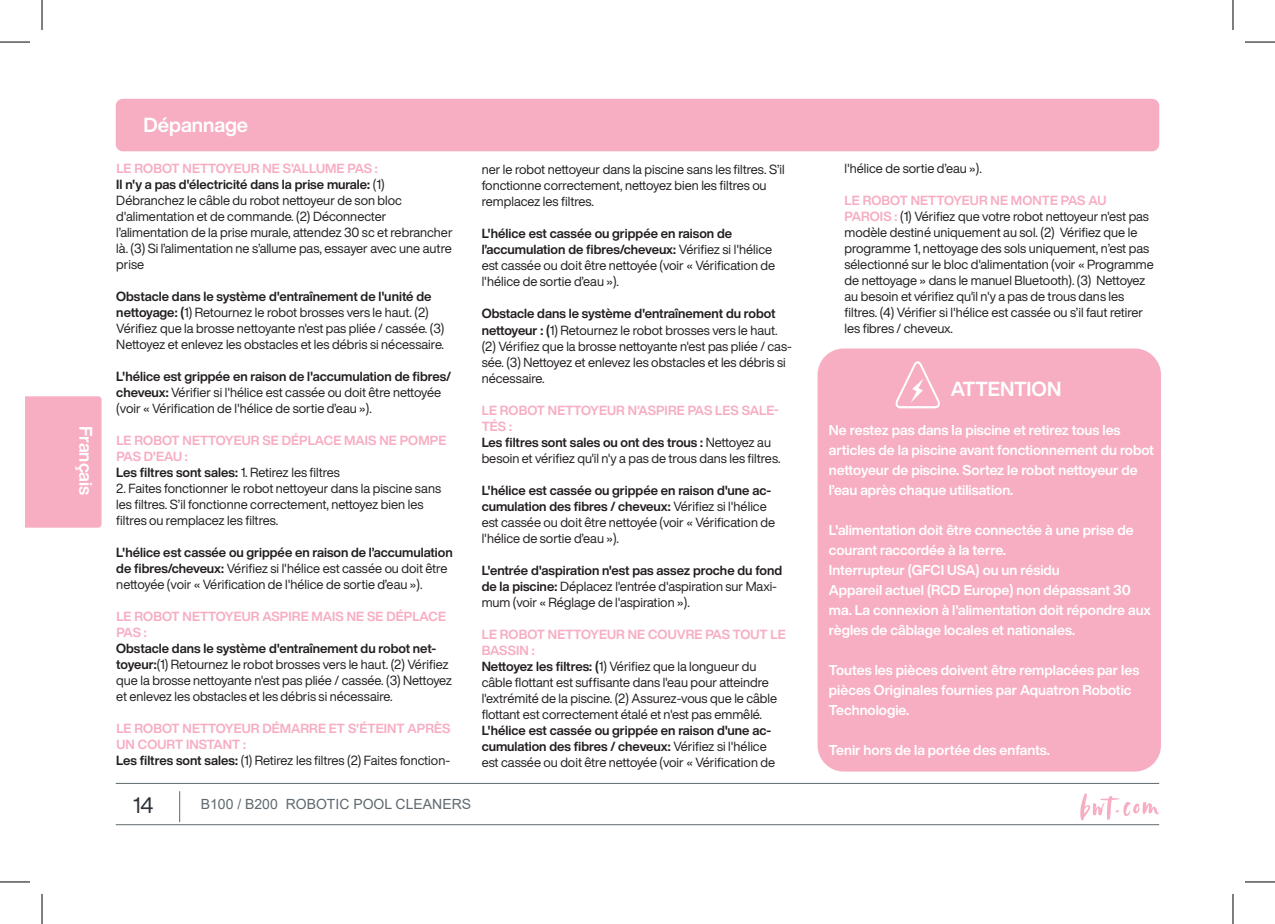
<style>
.page{position:relative;width:1275px;height:924px;background:#fff}
.page>*{position:absolute;margin:0;border:0;box-sizing:border-box;transform-origin:0 0}
.t1{font:22px "Helvetica Now Display";color:#2d323b}
.t2{font:700 20px "Helvetica Now Display";color:#fff}
.t3{font:700 18px "Helvetica Now Display";color:#fff}
.t4{font:700 14px/20px "Helvetica Now Display";color:#fff}
.t5{font:14px "Arial";color:#5f696f}
.t6{font:13px/16px "Helvetica Now Display";color:#231f20}
.t7{font:700 13px/16px "Helvetica Now Display";color:#231f20}
.t8{font:700 13px/16px "Helvetica Now Display";letter-spacing:.01em;color:#f7adc2}
.s1{font-weight:700}
.s2{font-weight:400}
.s3{font-weight:700;color:#f7adc2}
</style>
<div class="page">
<div style="left:25px;top:396px;width:77px;height:131px;background:#f7adc2"></div>
<div style="left:74px;top:426px;width:21px;height:71px;background:#f7adc2"></div>
<hr style="left:116px;top:823px;width:1043px;height:1px;background:#5f696f">
<hr style="left:116px;top:782px;width:1043px;height:1px;background:#5f696f">
<hr style="left:179px;top:790px;width:1px;height:31px;background:#5f696f">
<svg style="left:1080px;top:793px;width:79px;height:27px"></svg>
<div style="left:116px;top:99px;width:1043px;height:52px;background:#f7adc2;border-radius:7px"></div>
<div style="left:822px;top:353px;width:334px;height:413px;background:#f7adc2;border-radius:21px"></div>
<div style="left:817px;top:348px;width:344px;height:423px;border:10px solid #f7adc2;border-radius:21px"></div>
<svg style="left:895px;top:361px;width:45px;height:47px"></svg>
<hr style="left:0;top:42px;width:30px;height:1px;background:#000">
<hr style="left:1245px;top:42px;width:30px;height:1px;background:#000">
<hr style="left:0;top:881px;width:30px;height:1px;background:#000">
<hr style="left:1245px;top:881px;width:30px;height:1px;background:#000">
<hr style="left:42px;top:0;width:1px;height:30px;background:#000">
<hr style="left:42px;top:893px;width:1px;height:30px;background:#000">
<hr style="left:1232px;top:0;width:1px;height:30px;background:#000">
<hr style="left:1232px;top:893px;width:1px;height:30px;background:#000">
<h3 class="t3" style="left:98px;top:426px;width:70px;rotate:90deg">Français</h3>
<p class="t2" style="left:143px;top:111px;width:106px">Dépannage</p>
<p class="t8" style="left:116px;top:160px;width:263px">LE ROBOT NETTOYEUR NE S’ALLUME PAS :</p>
<p class="t6" style="left:116px;top:176px;width:338px"><span class="s1">Il n'y a pas d'électricité dans la prise murale:</span> (1)<br>Débranchez le câble du robot nettoyeur de son bloc d'alimentation et de commande. (2) Déconnecter l’alimentation de la prise murale, attendez 30 sc et rebrancher là. (3) Si l’alimentation ne s’allume pas, essayer avec une autre prise</p>
<p class="t6" style="left:116px;top:288px;width:330px"><span class="s1">Obstacle dans le système d'entraînement de l'unité de nettoyage: (</span>1) Retournez le robot brosses vers le haut. (2)<br>Vérifiez que la brosse nettoyante n'est pas pliée / cassée. (3)<br>Nettoyez et enlevez les obstacles et les débris si nécessaire.</p>
<p class="t6" style="left:116px;top:368px;width:336px"><span class="s1">L'hélice est grippée en raison de l'accumulation de fibres/ cheveux:</span> Vérifier si l'hélice est cassée ou doit être nettoyée (voir « Vérification de l'hélice de sortie d’eau »).</p>
<p class="t8" style="left:116px;top:432px;width:331px">LE ROBOT NETTOYEUR SE DÉPLACE MAIS NE POMPE<br>PAS D'EAU :</p>
<p class="t7" style="left:116px;top:464px;width:225px">Les filtres sont sales: <span class="s2">1. Retirez les filtres</span></p>
<p class="t6" style="left:116px;top:480px;width:326px">2. Faites fonctionner le robot nettoyeur dans la piscine sans les filtres. S’il fonctionne correctement, nettoyez bien les filtres ou remplacez les filtres.</p>
<p class="t6" style="left:116px;top:544px;width:338px"><span class="s1">L'hélice est cassée ou grippée en raison de l’accumulation de fibres/cheveux:</span> Vérifiez si l'hélice est cassée ou doit être nettoyée (voir « Vérification de l'hélice de sortie d’eau »).</p>
<p class="t8" style="left:116px;top:608px;width:331px">LE ROBOT NETTOYEUR ASPIRE MAIS NE SE DÉPLACE<br>PAS :</p>
<p class="t6" style="left:116px;top:640px;width:337px"><span class="s1">Obstacle dans le système d'entraînement du robot net&shy;toyeur:</span>(1) Retournez le robot brosses vers le haut. (2) Vérifiez que la brosse nettoyante n'est pas pliée / cassée. (3) Nettoyez et enlevez les obstacles et les débris si nécessaire.</p>
<p class="t8" style="left:116px;top:720px;width:336px">LE ROBOT NETTOYEUR DÉMARRE ET S'ÉTEINT APRÈS<br>UN COURT INSTANT :</p>
<p class="t6" style="left:116px;top:752px;width:335px"><span class="s1">Les filtres sont sales:</span> (1) Retirez les filtres (2) Faites fonction-</p>
<h1 class="t1" style="left:133px;top:790px;width:22px">14</h1>
<p class="t5" style="left:201px;top:794px;width:272px">B100 / B200 ROBOTIC POOL CLEANERS</p>
<p class="t6" style="left:482px;top:161px;width:304px">ner le robot nettoyeur dans la piscine sans les filtres. S’il fonctionne correctement, nettoyez bien les filtres ou remplacez les filtres.</p>
<p class="t6" style="left:482px;top:225px;width:295px"><span class="s1">L'hélice est cassée ou grippée en raison de l’accumulation de fibres/cheveux:</span> Vérifiez si l'hélice est cassée ou doit être nettoyée (voir « Vérification de l'hélice de sortie d’eau »).</p>
<p class="t6" style="left:482px;top:305px;width:312px"><span class="s1">Obstacle dans le système d'entraînement du robot nettoyeur : (</span>1) Retournez le robot brosses vers le haut. (2) Vérifiez que la brosse nettoyante n'est pas pliée / cas&shy;sée. (3) Nettoyez et enlevez les obstacles et les débris si nécessaire.</p>
<p class="t6" style="left:482px;top:401px;width:300px"><span class="s3">LE ROBOT NETTOYEUR N’ASPIRE PAS LES SALE-TÉS :<br></span><span class="s1">Les filtres sont sales ou ont des trous :</span> Nettoyez au besoin et vérifiez qu'il n'y a pas de trous dans les filtres.</p>
<p class="t6" style="left:482px;top:481px;width:295px"><span class="s1">L'hélice est cassée ou grippée en raison d'une ac&shy;cumulation des fibres / cheveux:</span> Vérifiez si l'hélice est cassée ou doit être nettoyée (voir « Vérification de l'hélice de sortie d’eau »).</p>
<p class="t6" style="left:482px;top:561px;width:302px"><span class="s1">L'entrée d'aspiration n'est pas assez proche du fond de la piscine:</span> Déplacez l'entrée d'aspiration sur Maxi&shy;mum (voir « Réglage de l'aspiration »).</p>
<p class="t6" style="left:482px;top:625px;width:306px"><span class="s3">LE ROBOT NETTOYEUR NE COUVRE PAS TOUT LE BASSIN :<br></span><span class="s1">Nettoyez les filtres: (</span>1) Vérifiez que la longueur du câble flottant est suffisante dans l'eau pour atteindre l'extrémité de la piscine. (2) Assurez-vous que le câble flottant est correctement étalé et n'est pas emmêlé.</p>
<p class="t7" style="left:482px;top:722px;width:295px">L'hélice est cassée ou grippée en raison d'une ac&shy;cumulation des fibres / cheveux: <span class="s2">Vérifiez si l'hélice est cassée ou doit être nettoyée (voir « Vérification de</span></p>
<p class="t6" style="left:844px;top:160px;width:139px">l'hélice de sortie d’eau »).</p>
<p class="t6" style="left:844px;top:192px;width:311px"><span class="s3">LE ROBOT NETTOYEUR NE MONTE PAS AU PAROIS :</span> (1) Vérifiez que votre robot nettoyeur n'est pas modèle destiné uniquement au sol. (2) Vérifiez que le programme 1, nettoyage des sols uniquement, n’est pas sélectionné sur le bloc d'alimentation (voir « Programme de nettoyage » dans le manuel Bluetooth). (3) Nettoyez au besoin et vérifiez qu'il n'y a pas de trous dans les filtres. (4) Vérifier si l'hélice est cassée ou s’il faut retirer les fibres / cheveux.</p>
<p class="t2" style="left:951px;top:375px;width:112px">ATTENTION</p>
<p class="t4" style="left:829px;top:419px;width:327px">Ne restez pas dans la piscine et retirez tous les articles de la piscine avant fonctionnement du robot nettoyeur de piscine. Sortez le robot nettoyeur de l’eau après chaque utilisation.</p>
<p class="t4" style="left:829px;top:519px;width:306px">L'alimentation doit être connectée à une prise de courant raccordée à la terre.</p>
<p class="t4" style="left:829px;top:559px;width:232px">Interrupteur (GFCI USA) ou un résidu</p>
<p class="t4" style="left:829px;top:579px;width:323px">Appareil actuel (RCD Europe) non dépassant 30 ma. La connexion à l'alimentation doit répondre aux règles de câblage locales et nationales.</p>
<p class="t4" style="left:829px;top:659px;width:312px">Toutes les pièces doivent être remplacées par les pièces Originales fournies par Aquatron Robotic<br>Technologie.</p>
<p class="t4" style="left:829px;top:739px;width:223px">Tenir hors de la portée des enfants.</p>
</div>
